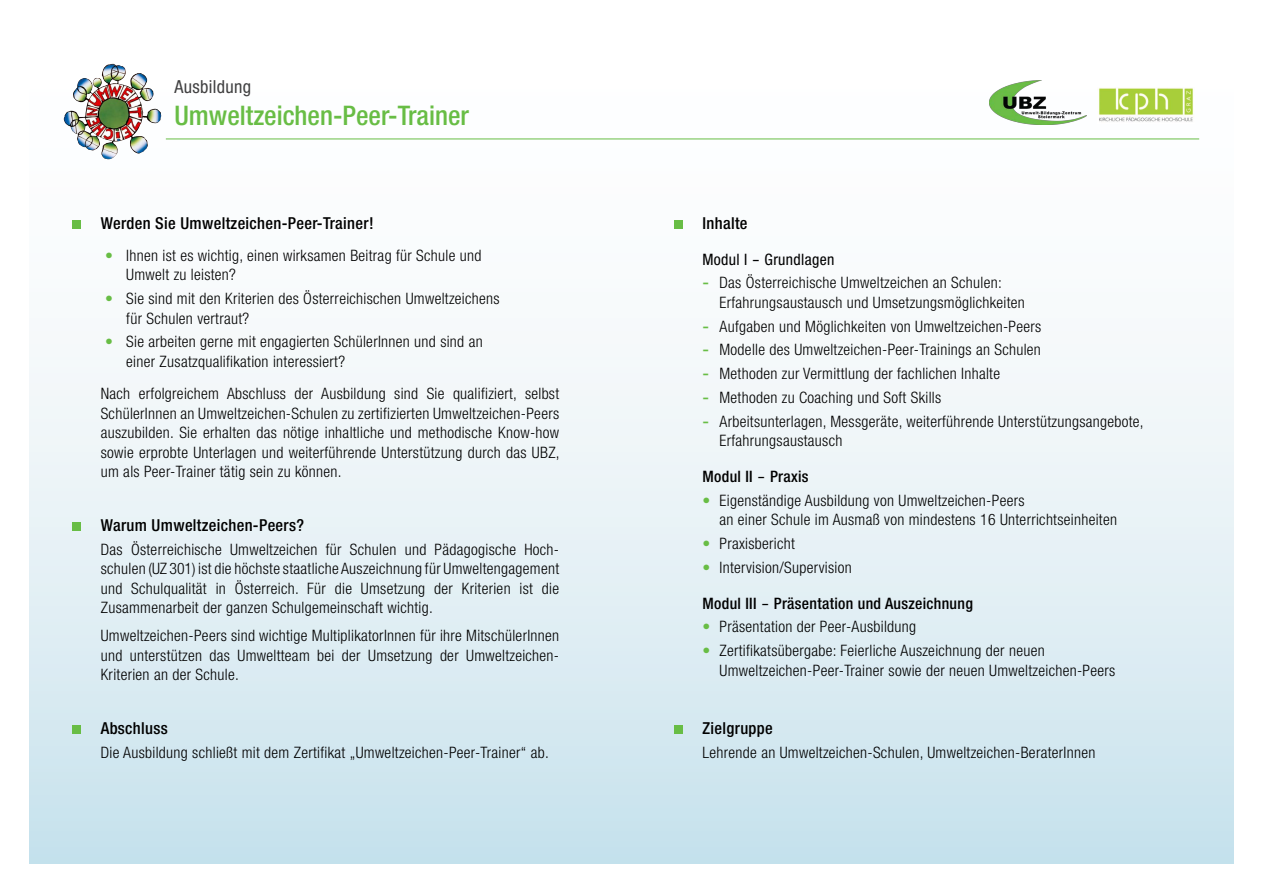
<style>
.page{position:relative;width:1263px;height:893px;background:#fff}
.page>*{position:absolute;margin:0;border:0;box-sizing:border-box;transform-origin:0 0}
.t1{font:500 condensed 27px "Helvetica Neue LT Pro";color:#68bd45}
.t2{font:condensed 18px "Helvetica Neue LT Pro";letter-spacing:.02em;color:#414142}
.t3{font:500 condensed 16.5px "Helvetica Neue LT Pro";letter-spacing:.02em;color:#000}
.t4{font:300 condensed 15.75px/19.5px "Helvetica Neue LT Pro";letter-spacing:.02em;color:#000}
.t5{font:500 condensed 15.75px "Helvetica Neue LT Pro";letter-spacing:.02em;color:#000}
.t6{font:condensed 15.75px "Helvetica Neue LT Pro";letter-spacing:.02em;color:#000}
.s1{color:#68bd45}
.s2{font-weight:500;color:#68bd45}
.s3{font-weight:400}
</style>
<div class="page">
<div style="left:30px;top:30px;width:1203px;height:833px;background:linear-gradient(to bottom,#fffffe,#cee5ef)"></div>
<div style="left:72px;top:220px;width:9px;height:9px;background:#68bd45"></div>
<div style="left:72px;top:522px;width:9px;height:9px;background:#68bd45"></div>
<div style="left:72px;top:726px;width:9px;height:8px;background:#68bd45"></div>
<div style="left:674px;top:220px;width:8px;height:9px;background:#68bd45"></div>
<div style="left:674px;top:725px;width:8px;height:9px;background:#68bd45"></div>
<img style="left:91px;top:64px;width:22px;height:29px">
<hr style="left:166px;top:139px;width:1033px;height:1px;background:#68bd45">
<img style="left:1097px;top:87px;width:97px;height:36px">
<img style="left:990px;top:81px;width:97px;height:43px">
<p class="t2" style="left:174px;top:76px;width:78px">Ausbildung</p>
<h1 class="t1" style="left:174px;top:99px;width:296px">Umweltzeichen-Peer-Trainer</h1>
<p class="t3" style="left:101px;top:213px;width:274px">Werden Sie Umweltzeichen-Peer-Trainer!</p>
<p class="t4" style="left:126px;top:245px;width:357px;text-indent:-21px"><span class="s1">•</span> Ihnen ist es wichtig, einen wirksamen Beitrag für Schule und<br>Umwelt zu leisten?</p>
<p class="t4" style="left:126px;top:289px;width:375px;text-indent:-21px"><span class="s1">•</span> Sie sind mit den Kriterien des Österreichischen Umweltzeichens für Schulen vertraut?</p>
<p class="t4" style="left:126px;top:332px;width:358px;text-indent:-21px"><span class="s1">•</span> Sie arbeiten gerne mit engagierten SchülerInnen und sind an einer Zusatzqualifikation interessiert?</p>
<p class="t4" style="left:101px;top:384px;width:460px;text-align:justify">Nach erfolgreichem Abschluss der Ausbildung sind Sie qualifiziert, selbst SchülerInnen an Umweltzeichen-Schulen zu zertifizierten Umweltzeichen-Peers auszubilden. Sie erhalten das nötige inhaltliche und methodische Know-how sowie erprobte Unterlagen und weiterführende Unterstützung durch das UBZ, um als Peer-Trainer tätig sein zu können.</p>
<p class="t3" style="left:101px;top:515px;width:205px">Warum Umweltzeichen-Peers?</p>
<p class="t4" style="left:101px;top:539px;width:460px;text-align:justify">Das Österreichische Umweltzeichen für Schulen und Pädagogische Hoch&shy;schulen (UZ 301) ist die höchste staatliche Auszeichnung für Umweltengagement und Schulqualität in Österreich. Für die Umsetzung der Kriterien ist die Zusammenarbeit der ganzen Schulgemeinschaft wichtig.</p>
<p class="t4" style="left:101px;top:626px;width:460px;text-align:justify">Umweltzeichen-Peers sind wichtige MultiplikatorInnen für ihre MitschülerInnen und unterstützen das Umweltteam bei der Umsetzung der Umweltzeichen-Kriterien an der Schule.</p>
<p class="t3" style="left:101px;top:718px;width:68px">Abschluss</p>
<p class="t4" style="left:101px;top:742px;width:450px">Die Ausbildung schließt mit dem Zertifikat „Umweltzeichen-Peer-Trainer“ ab.</p>
<p class="t3" style="left:702px;top:213px;width:47px">Inhalte</p>
<p class="t6" style="left:702px;top:250px;width:133px">Modul I - Grundlagen</p>
<p class="t4" style="left:719px;top:273px;width:307px;text-indent:-17px"><span class="s2">-</span> Das Österreichische Umweltzeichen an Schulen:<br>Erfahrungsaustausch und Umsetzungsmöglichkeiten</p>
<p class="t4" style="left:702px;top:316px;width:340px"><span class="s2">-</span> Aufgaben und Möglichkeiten von Umweltzeichen-Peers</p>
<p class="t4" style="left:702px;top:340px;width:340px"><span class="s2">-</span> Modelle des Umweltzeichen-Peer-Trainings an Schulen</p>
<p class="t4" style="left:702px;top:364px;width:299px"><span class="s2">-</span> Methoden zur Vermittlung der fachlichen Inhalte</p>
<p class="t4" style="left:702px;top:387px;width:240px"><span class="s2">-</span> Methoden zu Coaching und Soft Skills</p>
<p class="t4" style="left:719px;top:411px;width:426px;text-indent:-17px"><span class="s2">-</span> Arbeitsunterlagen, Messgeräte, weiterführende Unterstützungsangebote,<br>Erfahrungsaustausch</p>
<p class="t5" style="left:702px;top:467px;width:108px">Modul II <span class="s3">-</span> Praxis</p>
<p class="t4" style="left:719px;top:490px;width:399px;text-indent:-17px"><span class="s1">•</span> Eigenständige Ausbildung von Umweltzeichen-Peers<br>an einer Schule im Ausmaß von mindestens 16 Unterrichtseinheiten</p>
<p class="t4" style="left:702px;top:534px;width:94px"><span class="s1">•</span> Praxisbericht</p>
<p class="t4" style="left:702px;top:557px;width:151px"><span class="s1">•</span> Intervision/Supervision</p>
<p class="t5" style="left:702px;top:594px;width:272px">Modul III <span class="s3">-</span> Präsentation und Auszeichnung</p>
<p class="t4" style="left:702px;top:617px;width:215px"><span class="s1">•</span> Präsentation der Peer-Ausbildung</p>
<p class="t4" style="left:719px;top:641px;width:397px;text-indent:-17px"><span class="s1">•</span> Zertifikatsübergabe: Feierliche Auszeichnung der neuen<br>Umweltzeichen-Peer-Trainer sowie der neuen Umweltzeichen-Peers</p>
<p class="t3" style="left:702px;top:718px;width:72px">Zielgruppe</p>
<p class="t4" style="left:702px;top:742px;width:394px">Lehrende an Umweltzeichen-Schulen, Umweltzeichen-BeraterInnen</p>
</div>
